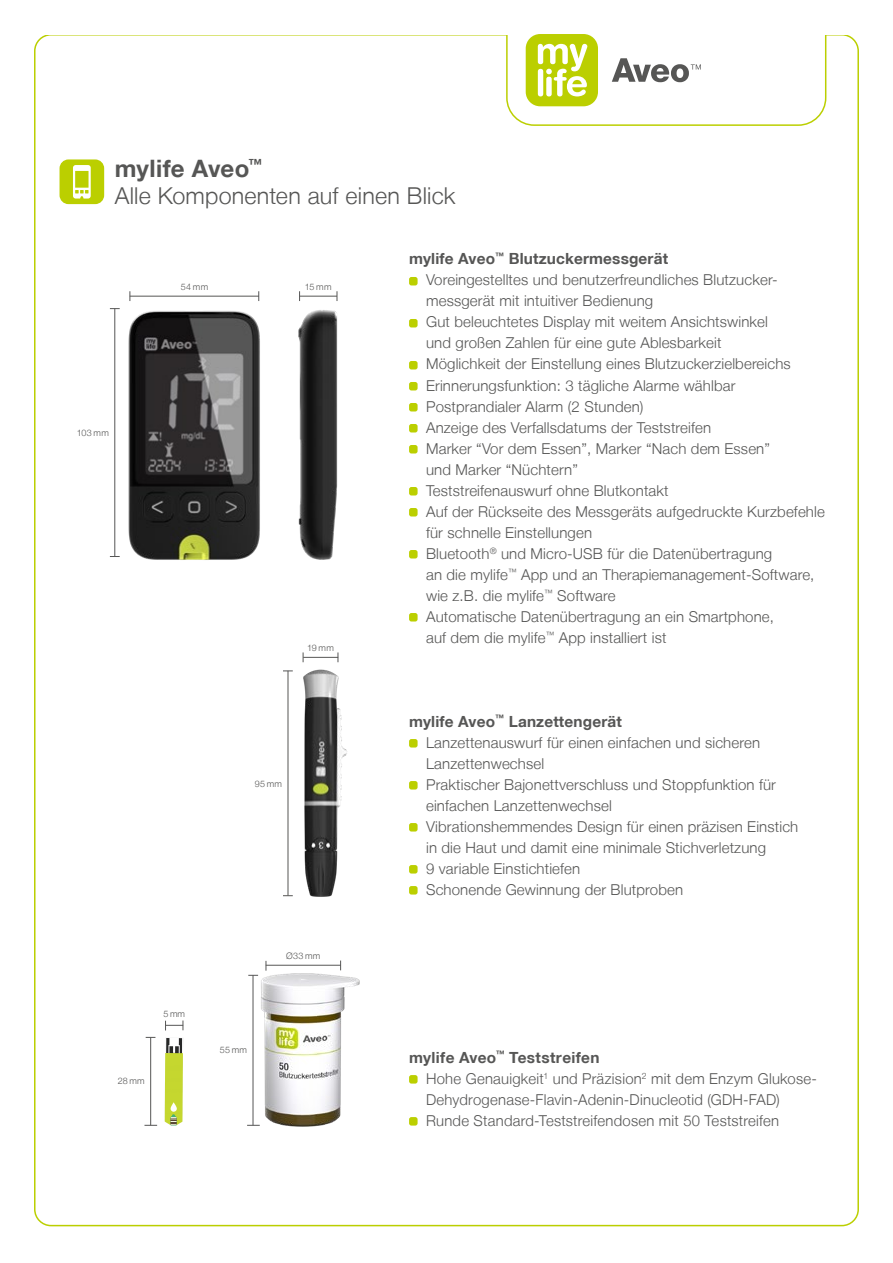
<style>
.page{position:relative;width:893px;height:1263px;background:#fff}
.page>*{position:absolute;margin:0;border:0;box-sizing:border-box;transform-origin:0 0}
.t1{font:700 24px "Helvetica Neue LT";letter-spacing:.01em;color:#565655}
.t2{font:300 23.25px "Helvetica Neue LT";letter-spacing:.01em;color:#565655}
.t3{font:700 15.3px "Helvetica Neue LT";letter-spacing:.01em;color:#565655}
.t4{font:300 15px/21px "Helvetica Neue LT";letter-spacing:.01em;color:#565655}
.t5{font:300 9px "Helvetica Neue LT";letter-spacing:.035em;color:#565655}
.s1{font-family:"Helvetica Neue LTW1 G"}
</style>
<div class="page">
<img style="left:298px;top:310px;width:40px;height:250px">
<hr style="left:130px;top:296px;width:129px;height:1px;background:#565655">
<img style="left:302px;top:655px;width:45px;height:242px">
<hr style="left:303px;top:657px;width:35px;height:1px;background:#565655">
<hr style="left:288px;top:671px;width:1px;height:224px;background:#565655">
<hr style="left:115px;top:308px;width:1px;height:249px;background:#565655">
<hr style="left:300px;top:296px;width:37px;height:1px;background:#565655">
<img style="left:247px;top:970px;width:113px;height:157px">
<img style="left:164px;top:1038px;width:19px;height:88px">
<svg style="left:144px;top:1125px;width:13px;height:1px"></svg>
<svg style="left:247px;top:1125px;width:13px;height:1px"></svg>
<svg style="left:165px;top:1020px;width:19px;height:10px"></svg>
<hr style="left:253px;top:975px;width:1px;height:150px;background:#565655">
<hr style="left:266px;top:965px;width:75px;height:1px;background:#565655">
<hr style="left:150px;top:1037px;width:1px;height:88px;background:#565655">
<img style="left:128px;top:311px;width:132px;height:249px">
<svg style="left:506px;top:34px;width:320px;height:92px"></svg>
<div style="left:60px;top:159px;width:44px;height:45px;background:#bbcf00;border-radius:9px"></div>
<svg style="left:73px;top:165px;width:18px;height:34px"></svg>
<div style="left:409px;top:277px;width:9px;height:8px;background:#bbcf00;border-radius:2px"></div>
<div style="left:409px;top:319px;width:9px;height:8px;background:#bbcf00;border-radius:2px"></div>
<div style="left:409px;top:361px;width:9px;height:8px;background:#bbcf00;border-radius:2px"></div>
<div style="left:409px;top:382px;width:9px;height:8px;background:#bbcf00;border-radius:2px"></div>
<div style="left:409px;top:403px;width:9px;height:8px;background:#bbcf00;border-radius:2px"></div>
<div style="left:409px;top:424px;width:9px;height:8px;background:#bbcf00;border-radius:2px"></div>
<div style="left:409px;top:445px;width:9px;height:8px;background:#bbcf00;border-radius:2px"></div>
<div style="left:409px;top:487px;width:9px;height:8px;background:#bbcf00;border-radius:2px"></div>
<div style="left:409px;top:508px;width:9px;height:8px;background:#bbcf00;border-radius:2px"></div>
<div style="left:409px;top:550px;width:9px;height:8px;background:#bbcf00;border-radius:2px"></div>
<div style="left:409px;top:613px;width:9px;height:8px;background:#bbcf00;border-radius:2px"></div>
<div style="left:409px;top:739px;width:9px;height:8px;background:#bbcf00;border-radius:2px"></div>
<div style="left:409px;top:781px;width:9px;height:8px;background:#bbcf00;border-radius:2px"></div>
<div style="left:409px;top:823px;width:9px;height:8px;background:#bbcf00;border-radius:2px"></div>
<div style="left:409px;top:865px;width:9px;height:8px;background:#bbcf00;border-radius:2px"></div>
<div style="left:409px;top:886px;width:9px;height:8px;background:#bbcf00;border-radius:2px"></div>
<div style="left:409px;top:1075px;width:9px;height:8px;background:#bbcf00;border-radius:2px"></div>
<div style="left:409px;top:1117px;width:9px;height:8px;background:#bbcf00;border-radius:2px"></div>
<h1 class="t1" style="left:115px;top:153px;width:149px">mylife Aveo<sup>™</sup></h1>
<h2 class="t2" style="left:115px;top:181px;width:342px">Alle Komponenten auf einen Blick</h2>
<p class="t5" style="left:77px;top:427px;width:34px">103 mm</p>
<p class="t5" style="left:181px;top:282px;width:29px">54 mm</p>
<p class="t5" style="left:305px;top:282px;width:28px">15 mm</p>
<p class="t5" style="left:307px;top:642px;width:28px">19 mm</p>
<p class="t5" style="left:255px;top:778px;width:29px">95 mm</p>
<p class="t5" style="left:164px;top:1008px;width:23px">5mm</p>
<p class="t5" style="left:118px;top:1076px;width:29px">28 mm</p>
<p class="t5" style="left:220px;top:1045px;width:29px">55 mm</p>
<p class="t5" style="left:286px;top:950px;width:36px">Ø33 mm</p>
<p class="t3" style="left:409px;top:250px;width:261px">mylife Aveo<sup>™</sup> Blutzuckermessgerät</p>
<p class="t4" style="left:426px;top:269px;width:400px">Voreingestelltes und benutzerfreundliches Blutzucker&shy;messgerät mit intuitiver Bedienung<br>Gut beleuchtetes Display mit weitem Ansichtswinkel<br>und großen Zahlen für eine gute Ablesbarkeit<br>Möglichkeit der Einstellung eines Blutzuckerzielbereichs Erinnerungsfunktion: 3 tägliche Alarme wählbar Postprandialer Alarm (2 Stunden)<br>Anzeige des Verfallsdatums der Teststreifen<br>Marker “Vor dem Essen<span class="s1">”</span>, Marker “Nach dem Essen<span class="s1">”<br></span>und Marker “Nüchtern<span class="s1">”<br></span>Teststreifenauswurf ohne Blutkontakt<br>Auf der Rückseite des Messgeräts aufgedruckte Kurzbefehle für schnelle Einstellungen<br>Bluetooth<sup>®</sup> und Micro-USB für die Datenübertragung<br>an die mylife<sup>™</sup> App und an Therapiemanagement-Software, wie z.B. die mylife<sup>™</sup> Software<br>Automatische Datenübertragung an ein Smartphone,<br>auf dem die mylife<sup>™</sup> App installiert ist</p>
<p class="t3" style="left:409px;top:712px;width:214px">mylife Aveo<sup>™</sup> Lanzettengerät</p>
<p class="t4" style="left:426px;top:731px;width:374px">Lanzettenauswurf für einen einfachen und sicheren Lanzettenwechsel<br>Praktischer Bajonettverschluss und Stoppfunktion für einfachen Lanzettenwechsel<br>Vibrationshemmendes Design für einen präzisen Einstich in die Haut und damit eine minimale Stichverletzung<br>9 variable Einstichtiefen<br>Schonende Gewinnung der Blutproben</p>
<p class="t3" style="left:409px;top:1048px;width:192px">mylife Aveo<sup>™</sup> Teststreifen</p>
<p class="t4" style="left:426px;top:1067px;width:392px">Hohe Genauigkeit<sup>1</sup> und Präzision<sup>2</sup> mit dem Enzym Glukose-<br>Dehydrogenase-Flavin-Adenin-Dinucleotid (GDH-FAD)<br>Runde Standard-Teststreifendosen mit 50 Teststreifen</p>
</div>
